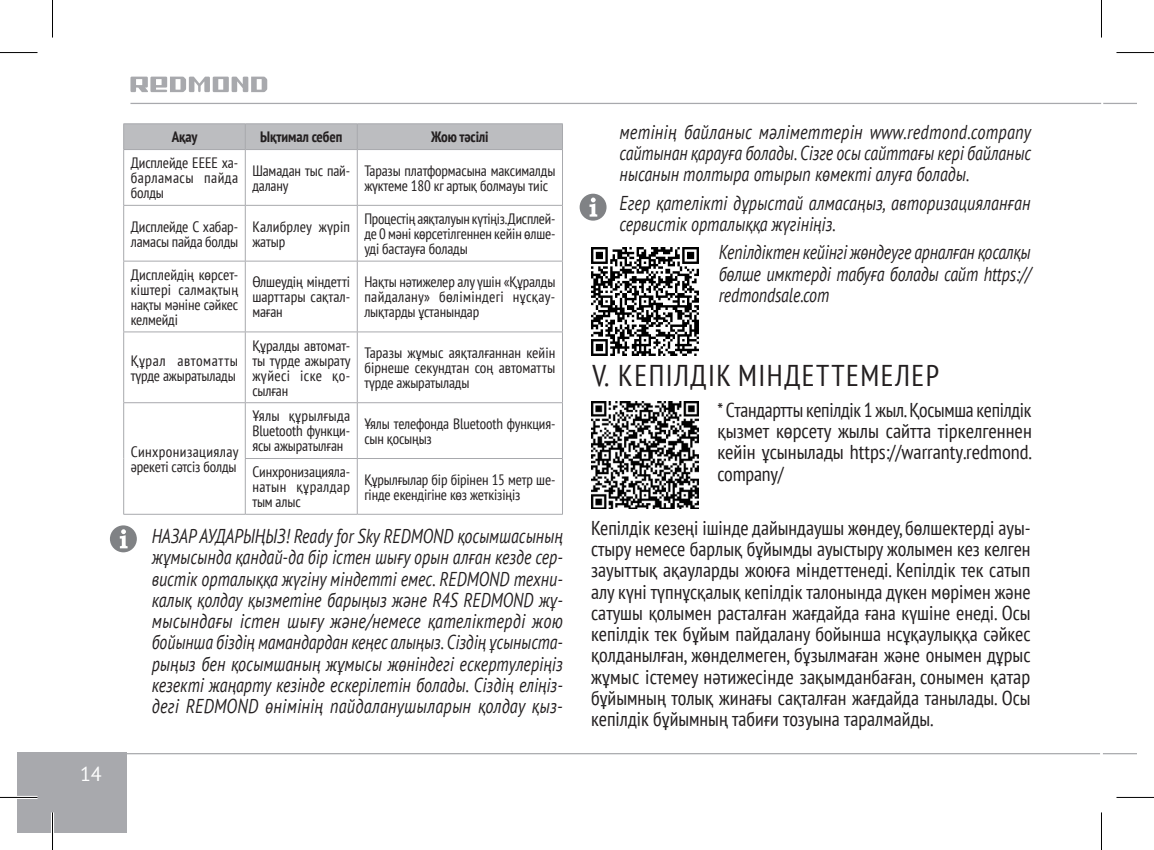
<style>
.page{position:relative;width:1154px;height:850px;background:#fff}
.page>*{position:absolute;margin:0;border:0;box-sizing:border-box;transform-origin:0 0}
.t1{font:condensed 30px "PT Sans";letter-spacing:.05em;color:#231f20}
.t2{font:condensed 20px/21.2px "PT Sans";color:#231f20;text-align:justify}
.t3{font:italic 20px/21.2px "PT Sans";color:#231f20;text-align:justify;scale:.8 1}
.t4{font:italic 20px/21.2px "PT Sans";color:#231f20;text-align:justify;scale:.82 1}
.t5{font:italic 20px/21.2px "PT Sans";color:#231f20;text-align:justify;scale:.79 1}
.t6{font:italic 20px/21.2px "PT Sans";color:#231f20;scale:.81 1}
.t7{font:20px "PT Sans";color:#fff}
.t8{font:condensed 15px/15px "PT Sans";letter-spacing:-.01em;color:#231f20;text-align:justify}
.t9{font:700 condensed 15px "PT Sans";letter-spacing:-.01em;color:#231f20}
.t10{font:condensed 15px/15px "PT Sans";letter-spacing:.01em;color:#231f20}
</style>
<div class="page">
<div style="left:17px;top:752px;width:110px;height:80px;background:#a8a9ad"></div>
<svg style="left:130px;top:77px;width:137px;height:15px"></svg>
<hr style="left:130px;top:103px;width:971px;height:1px;background:#a8a9ad">
<hr style="left:102px;top:752px;width:998px;height:2px;background:#a8a9ad">
<hr style="left:1103px;top:752px;width:34px;height:2px;background:#a8a9ad">
<hr style="left:1103px;top:103px;width:34px;height:1px;background:#a8a9ad">
<hr style="left:245px;top:205px;width:1px;height:56px;background:#a8a9ad">
<hr style="left:357px;top:205px;width:1px;height:56px;background:#a8a9ad">
<hr style="left:562px;top:205px;width:1px;height:56px;background:#a8a9ad">
<hr style="left:123px;top:205px;width:122px;height:1px;background:#a8a9ad">
<hr style="left:123px;top:205px;width:1px;height:56px;background:#a8a9ad">
<hr style="left:245px;top:205px;width:112px;height:1px;background:#a8a9ad">
<hr style="left:123px;top:260px;width:122px;height:1px;background:#a8a9ad">
<hr style="left:245px;top:260px;width:112px;height:1px;background:#a8a9ad">
<hr style="left:357px;top:205px;width:206px;height:1px;background:#a8a9ad">
<hr style="left:357px;top:260px;width:206px;height:1px;background:#a8a9ad">
<hr style="left:123px;top:123px;width:122px;height:1px;background:#a8a9ad">
<hr style="left:245px;top:123px;width:112px;height:1px;background:#a8a9ad">
<hr style="left:357px;top:123px;width:206px;height:1px;background:#a8a9ad">
<div style="left:123px;top:124px;width:440px;height:25px;background:#bcbdc0"></div>
<hr style="left:123px;top:149px;width:122px;height:1px;background:#a8a9ad">
<hr style="left:123px;top:150px;width:1px;height:55px;background:#a8a9ad">
<hr style="left:245px;top:149px;width:112px;height:1px;background:#a8a9ad">
<hr style="left:245px;top:150px;width:1px;height:55px;background:#a8a9ad">
<hr style="left:357px;top:149px;width:206px;height:1px;background:#a8a9ad">
<hr style="left:357px;top:150px;width:1px;height:55px;background:#a8a9ad">
<hr style="left:562px;top:150px;width:1px;height:55px;background:#a8a9ad">
<hr style="left:123px;top:261px;width:1px;height:70px;background:#a8a9ad">
<hr style="left:245px;top:261px;width:1px;height:70px;background:#a8a9ad">
<hr style="left:357px;top:261px;width:1px;height:70px;background:#a8a9ad">
<hr style="left:562px;top:261px;width:1px;height:70px;background:#a8a9ad">
<hr style="left:123px;top:331px;width:122px;height:1px;background:#a8a9ad">
<hr style="left:123px;top:332px;width:1px;height:70px;background:#a8a9ad">
<hr style="left:245px;top:331px;width:112px;height:1px;background:#a8a9ad">
<hr style="left:245px;top:332px;width:1px;height:70px;background:#a8a9ad">
<hr style="left:357px;top:331px;width:206px;height:1px;background:#a8a9ad">
<hr style="left:357px;top:332px;width:1px;height:70px;background:#a8a9ad">
<hr style="left:562px;top:332px;width:1px;height:70px;background:#a8a9ad">
<hr style="left:123px;top:402px;width:122px;height:1px;background:#a8a9ad">
<hr style="left:123px;top:403px;width:1px;height:55px;background:#a8a9ad">
<hr style="left:245px;top:402px;width:112px;height:1px;background:#a8a9ad">
<hr style="left:245px;top:403px;width:1px;height:55px;background:#a8a9ad">
<hr style="left:357px;top:402px;width:206px;height:1px;background:#a8a9ad">
<hr style="left:357px;top:403px;width:1px;height:55px;background:#a8a9ad">
<hr style="left:562px;top:403px;width:1px;height:55px;background:#a8a9ad">
<hr style="left:123px;top:458px;width:1px;height:55px;background:#a8a9ad">
<hr style="left:245px;top:458px;width:112px;height:1px;background:#a8a9ad">
<hr style="left:245px;top:458px;width:1px;height:55px;background:#a8a9ad">
<hr style="left:357px;top:458px;width:206px;height:1px;background:#a8a9ad">
<hr style="left:357px;top:458px;width:1px;height:55px;background:#a8a9ad">
<hr style="left:562px;top:458px;width:1px;height:55px;background:#a8a9ad">
<hr style="left:123px;top:513px;width:122px;height:1px;background:#a8a9ad">
<hr style="left:245px;top:513px;width:112px;height:1px;background:#a8a9ad">
<hr style="left:357px;top:513px;width:206px;height:1px;background:#a8a9ad">
<svg style="left:110px;top:525px;width:27px;height:27px"></svg>
<img style="left:591px;top:401px;width:108px;height:107px">
<svg style="left:580px;top:193px;width:26px;height:27px"></svg>
<img style="left:591px;top:247px;width:108px;height:108px">
<hr style="left:0;top:795px;width:38px;height:3px;background:#fff">
<hr style="left:51px;top:812px;width:3px;height:37px;background:#fff">
<hr style="left:0;top:52px;width:38px;height:1px;background:#000">
<hr style="left:1116px;top:52px;width:38px;height:1px;background:#000">
<hr style="left:0;top:796px;width:38px;height:1px;background:#000">
<hr style="left:1116px;top:796px;width:38px;height:1px;background:#000">
<hr style="left:52px;top:0;width:1px;height:38px;background:#000">
<hr style="left:52px;top:812px;width:1px;height:37px;background:#000">
<hr style="left:1101px;top:0;width:1px;height:38px;background:#000">
<hr style="left:1101px;top:812px;width:1px;height:37px;background:#000">
<h2 class="t7" style="left:80px;top:760px;width:23px">14</h2>
<p class="t9" style="left:172px;top:127px;width:27px">Ақау</p>
<p class="t9" style="left:260px;top:127px;width:83px">Ықтимал себеп</p>
<p class="t9" style="left:431px;top:127px;width:59px">Жою тәсілі</p>
<p class="t8" style="left:131px;top:155px;width:109px">Дисплейде EEEE ха&shy;барламасы пайда болды</p>
<p class="t8" style="left:252px;top:162px;width:99px">Шамадан тыс пай&shy;далану</p>
<p class="t8" style="left:364px;top:162px;width:193px">Таразы платформасына максималды жүктеме 180 кг артық болмауы тиіс</p>
<p class="t8" style="left:131px;top:218px;width:109px">Дисплейде C хабар&shy;ламасы пайда болды</p>
<p class="t10" style="left:252px;top:218px;width:99px">Калибрлеу жүріп жатыр</p>
<p class="t8" style="left:364px;top:211px;width:193px">Процестің аяқталуын күтіңіз.Дисплей&shy;де 0 мәні көрсетілгеннен кейін өлше&shy;уді бастауға болады</p>
<p class="t8" style="left:131px;top:266px;width:109px">Дисплейдің көрсет&shy;кіштері салмақтың нақты мәніне сәйкес келмейді</p>
<p class="t8" style="left:252px;top:274px;width:99px">Өлшеудің міндетті шарттары сақтал&shy;маған</p>
<p class="t8" style="left:364px;top:274px;width:193px">Нақты нәтижелер алу үшін «Құралды пайдалану» бөліміндегі нұсқау&shy;лықтарды ұстанындар</p>
<p class="t8" style="left:131px;top:352px;width:109px">Құрал автоматты түрде ажыратылады</p>
<p class="t8" style="left:252px;top:337px;width:100px">Құралды автомат&shy;ты түрде ажырату жүйесі іске қо&shy;сылған</p>
<p class="t8" style="left:364px;top:345px;width:192px">Таразы жұмыс аяқталғаннан кейін бірнеше секундтан соң автоматты түрде ажыратылады</p>
<p class="t8" style="left:252px;top:408px;width:99px">Ұялы құрылғыда Bluetooth функци&shy;ясы ажыратылған</p>
<p class="t8" style="left:364px;top:415px;width:193px">Ұялы телефонда Bluetooth функция&shy;сын қосыңыз</p>
<p class="t8" style="left:252px;top:464px;width:99px">Синхронизацияла&shy;натын құралдар тым алыс</p>
<p class="t8" style="left:364px;top:471px;width:193px">Құрылғылар бір бірінен 15 метр ше&shy;гінде екендігіне көз жеткізіңіз</p>
<p class="t3" style="left:152px;top:524px;width:515px">НАЗАР АУДАРЫҢЫЗ! Ready for Sky REDMOND қосымшасының жұмысында қандай-да бір істен шығу орын алған кезде сер&shy;вистік орталыққа жүгіну міндетті емес. REDMOND техни&shy;калық қолдау қызметіне барыңыз және R4S REDMOND жұ&shy;мысындағы істен шығу және/немесе қателіктерді жою бойынша біздің мамандардан кеңес алыңыз. Сіздің ұсыныста&shy;рыңыз бен қосымшаның жұмысы жөніндегі ескертулеріңіз кезекті жаңарту кезінде ескерілетін болады. Сіздің еліңіз&shy;дегі REDMOND өнімінің пайдаланушыларын қолдау қыз-</p>
<p class="t8" style="left:131px;top:443px;width:109px">Синхронизациялау әрекеті сәтсіз болды</p>
<h2 class="t4" style="left:619px;top:121px;width:503px">метінің байланыс мәліметтерін www.redmond.company сайтынан қарауға болады. Сізге осы сайттағы кері байланыс нысанын толтыра отырып көмекті алуға болады.</h2>
<h2 class="t6" style="left:619px;top:191px;width:509px">Егер қателікті дұрыстай алмасаңыз, авторизацияланған сервистік орталыққа жүгініңіз.</h2>
<h2 class="t5" style="left:719px;top:241px;width:396px">Кепілдіктен кейінгі жөндеуге арналған қосалқы бөлше имктерді табуға болады сайт https:// redmondsale.com</h2>
<h1 class="t1" style="left:592px;top:356px;width:348px">V. КЕПІЛДІК МІНДЕТТЕМЕЛЕР</h1>
<h2 class="t2" style="left:717px;top:398px;width:316px">* Стандартты кепілдік 1 жыл. Қосымша кепілдік қызмет көрсету жылы сайтта тіркелгеннен кейін ұсынылады https://warranty.redmond. company/</h2>
<p class="t2" style="left:591px;top:516px;width:441px">Кепілдік кезеңі ішінде дайындаушы жөндеу, бөлшектерді ауы&shy;стыру немесе барлық бұйымды ауыстыру жолымен кез келген зауыттық ақауларды жоюға міндеттенеді. Кепілдік тек сатып алу күні түпнұсқалық кепілдік талонында дүкен мөрімен және сатушы қолымен расталған жағдайда ғана күшіне енеді. Осы кепілдік тек бұйым пайдалану бойынша нсұқаулыққа сәйкес қолданылған, жөнделмеген, бұзылмаған және онымен дұрыс жұмыс істемеу нәтижесінде зақымданбаған, сонымен қатар бұйымның толық жинағы сақталған жағдайда танылады. Осы кепілдік бұйымның табиғи тозуына таралмайды.</p>
</div>
